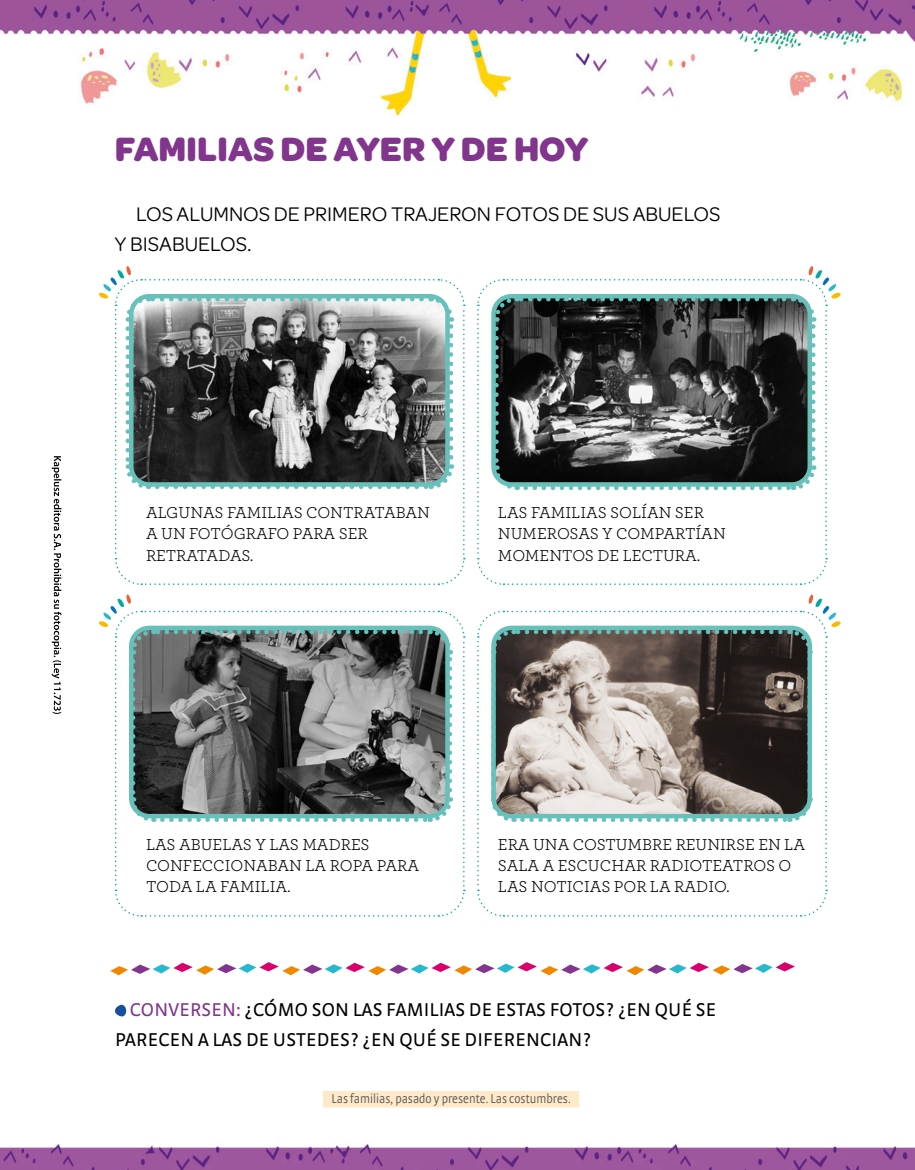
<style>
.page{position:relative;width:915px;height:1170px;background:#fff}
.page>*{position:absolute;margin:0;border:0;box-sizing:border-box;transform-origin:0 0}
.desarrollo_tit-Cs_MA{font:700 36px "Omnes";color:#82358c}
.desarrollo_txt-nosLe{font:21px/30px "Omnes";color:#000}
.act_consigna_MAY{font:19.5px/30px "Strada OT";letter-spacing:.01em;color:#000}
.epi_txt_MAY_Gr{font:16.5px/21px "Archer";color:#000}
.Contenidos_curricula{font:300 condensed 13.5px "Strada OT";color:#565655}
.s1{color:#82358c}
</style>
<div class="page">
<img style="left:0;top:1141px;width:914px;height:28px">
<img style="left:0;top:0;width:914px;height:116px">
<svg style="left:110px;top:962px;width:684px;height:13px"></svg>
<svg style="left:115px;top:1004px;width:11px;height:12px"></svg>
<svg style="left:98px;top:266px;width:367px;height:319px"></svg>
<svg style="left:98px;top:594px;width:367px;height:323px"></svg>
<svg style="left:477px;top:266px;width:363px;height:319px"></svg>
<svg style="left:477px;top:594px;width:363px;height:323px"></svg>
<svg style="left:52px;top:456px;width:9px;height:258px"></svg>
<div style="left:323px;top:1090px;width:256px;height:17px;background:#fee9c9"></div>
<p class="desarrollo_tit-Cs_MA" style="left:115px;top:122px;width:474px">FAMILIAS DE AYER Y DE HOY</p>
<p class="desarrollo_txt-nosLe" style="left:115px;top:198px;width:607px;text-indent:21px">LOS ALUMNOS DE PRIMERO TRAJERON FOTOS DE SUS ABUELOS<br>Y BISABUELOS.</p>
<p class="epi_txt_MAY_Gr" style="left:146px;top:501px;width:285px">ALGUNAS FAMILIAS CONTRATABAN<br>A UN FOTÓGRAFO PARA SER<br>RETRATADAS.</p>
<p class="epi_txt_MAY_Gr" style="left:498px;top:501px;width:229px">LAS FAMILIAS SOLÍAN SER<br>NUMEROSAS Y COMPARTÍAN<br>MOMENTOS DE LECTURA.</p>
<p class="epi_txt_MAY_Gr" style="left:146px;top:833px;width:274px">LAS ABUELAS Y LAS MADRES<br>CONFECCIONABAN LA ROPA PARA<br>TODA LA FAMILIA.</p>
<p class="epi_txt_MAY_Gr" style="left:498px;top:833px;width:309px">ERA UNA COSTUMBRE REUNIRSE EN LA<br>SALA A ESCUCHAR RADIOTEATROS O<br>LAS NOTICIAS POR LA RADIO.</p>
<p class="act_consigna_MAY" style="left:115px;top:994px;width:602px;text-indent:15px"><span class="s1">CONVERSEN:</span> ¿CÓMO SON LAS FAMILIAS DE ESTAS FOTOS? ¿EN QUÉ SE<br>PARECEN A LAS DE USTEDES? ¿EN QUÉ SE DIFERENCIAN?</p>
<p class="Contenidos_curricula" style="left:331px;top:1091px;width:240px">Las familias, pasado y presente. Las costumbres.</p>
</div>
